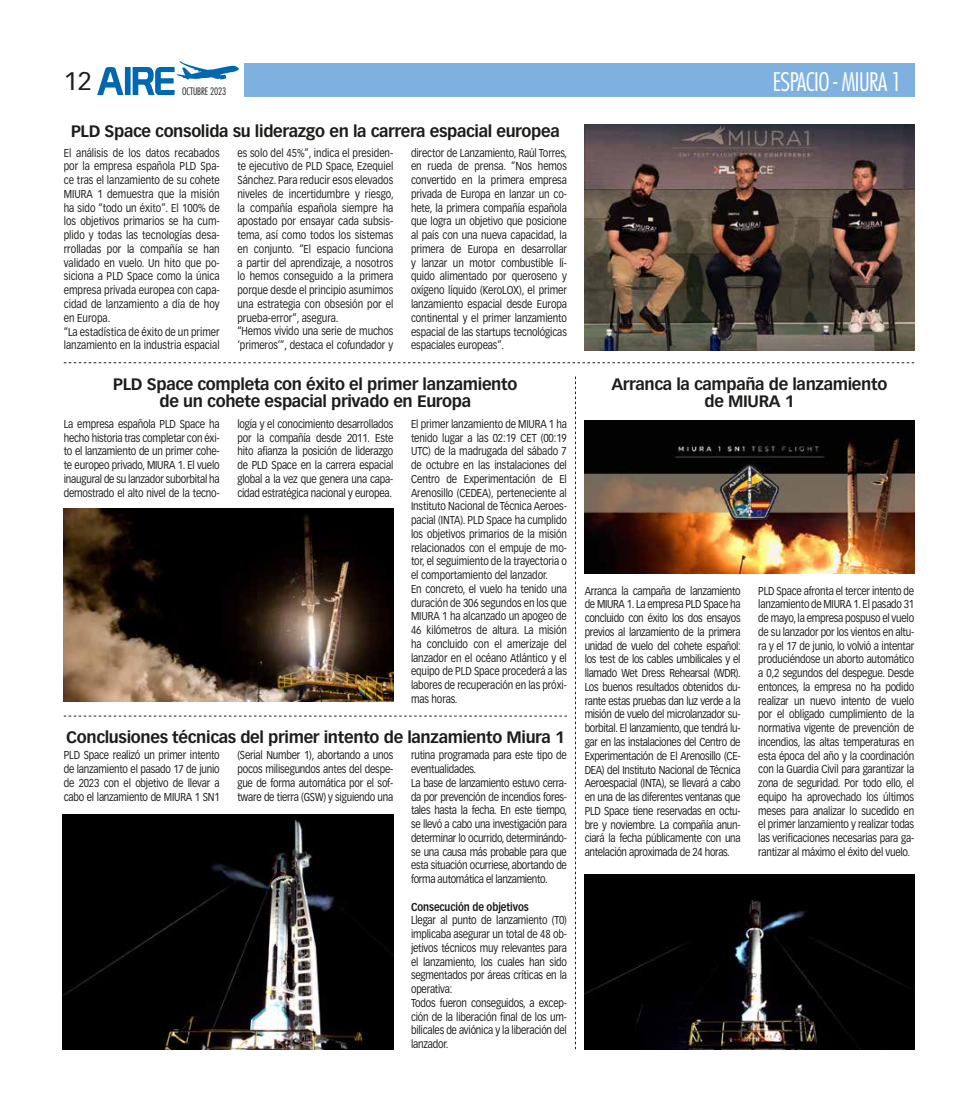
<style>
.page{position:relative;width:978px;height:1120px;background:#fff}
.page>*{position:absolute;margin:0;border:0;box-sizing:border-box;transform-origin:0 0}
.t1{font:300 condensed 25px "Futura Std";letter-spacing:-.025em;color:#fff}
.t2{font:25px "Vectora LT Pro";color:#1d1d1b}
.t3{font:700 16.25px/17.5px "Vectora LT Pro";letter-spacing:-.02em;color:#1d1d1b;text-align:center}
.t4{font:11.25px/13.8px "Vectora LT Pro";letter-spacing:-.01em;color:#1d1d1b;text-align:justify;scale:.85 1}
.t5{font:11.25px/13.8px "Vectora LT Pro";letter-spacing:-.03em;color:#1d1d1b;scale:.85 1}
.t6{font:700 11.25px "Vectora LT Pro";letter-spacing:-.01em;color:#1d1d1b;scale:.85 1}
.t7{font:300 condensed 10px "Futura Std";letter-spacing:-.01em;color:#1d1d1b}
</style>
<div class="page">
<svg style="left:97px;top:61px;width:142px;height:34px"></svg>
<div style="left:244px;top:64px;width:670px;height:33px;background:#7fb1e0"></div>
<img style="left:585px;top:124px;width:329px;height:227px">
<svg style="left:64px;top:362px;width:850px;height:1px"></svg>
<svg style="left:64px;top:716px;width:503px;height:1px"></svg>
<svg style="left:575px;top:376px;width:1px;height:673px"></svg>
<img style="left:64px;top:509px;width:329px;height:192px">
<img style="left:585px;top:874px;width:329px;height:175px">
<img style="left:585px;top:420px;width:329px;height:154px">
<img style="left:63px;top:814px;width:330px;height:235px">
<h1 class="t2" style="left:64px;top:66px;width:29px">12</h1>
<p class="t7" style="left:182px;top:85px;width:46px">OCTUBRE 2023</p>
<h2 class="t3" style="left:71px;top:122px;width:490px">PLD Space consolida su liderazgo en la carrera espacial europea</h2>
<p class="t4" style="left:64px;top:146px;width:185px;text-align:left">El análisis de los datos recabados por la empresa española PLD Spa&shy;ce tras el lanzamiento de su cohete<br>MIURA 1 demuestra que la misión ha sido “todo un éxito”. El 100% de los objetivos primarios se ha cum&shy;plido y todas las tecnologías desa&shy;rrolladas por la compañía se han validado en vuelo. Un hito que po&shy;siciona a PLD Space como la única empresa privada europea con capa&shy;cidad de lanzamiento a día de hoy en Europa.<br>“La estadística de éxito de un primer lanzamiento en la industria espacial</p>
<p class="t4" style="left:237px;top:146px;width:185px;text-align:left">es solo del 45%”, indica el presiden&shy;te ejecutivo de PLD Space, Ezequiel Sánchez. Para reducir esos elevados niveles de incertidumbre y riesgo, la compañía española siempre ha apostado por ensayar cada subsis&shy;tema, así como todos los sistemas en conjunto. “El espacio funciona a partir del aprendizaje, a nosotros lo hemos conseguido a la primera porque desde el principio asumimos una estrategia con obsesión por el prueba-error”, asegura.<br>“Hemos vivido una serie de muchos ‘primeros’”, destaca el cofundador y</p>
<p class="t4" style="left:411px;top:146px;width:185px">director de Lanzamiento, Raúl Torres, en rueda de prensa. “Nos hemos convertido en la primera empresa privada de Europa en lanzar un co&shy;hete, la primera compañía española que logra un objetivo que posicione al país con una nueva capacidad, la primera de Europa en desarrollar y lanzar un motor combustible lí&shy;quido alimentado por queroseno y oxígeno líquido (KeroLOX), el primer lanzamiento espacial desde Europa continental y el primer lanzamiento espacial de las startups tecnológicas espaciales europeas”.</p>
<h2 class="t3" style="left:113px;top:375px;width:406px">PLD Space completa con éxito el primer lanzamiento de un cohete espacial privado en Europa</h2>
<p class="t4" style="left:64px;top:417px;width:185px">La empresa española PLD Space ha hecho historia tras completar con éxi&shy;to el lanzamiento de un primer cohe&shy;te europeo privado, MIURA 1. El vuelo inaugural de su lanzador suborbital ha demostrado el alto nivel de la tecno-</p>
<p class="t4" style="left:237px;top:417px;width:185px">logía y el conocimiento desarrollados por la compañía desde 2011. Este hito afianza la posición de liderazgo de PLD Space en la carrera espacial global a la vez que genera una capa&shy;cidad estratégica nacional y europea.</p>
<p class="t4" style="left:411px;top:417px;width:185px;text-align:left">El primer lanzamiento de MIURA 1 ha tenido lugar a las 02:19 CET (00:19<br>UTC) de la madrugada del sábado 7 de octubre en las instalaciones del Centro de Experimentación de El Arenosillo (CEDEA), perteneciente al Instituto Nacional de Técnica Aeroes&shy;pacial (INTA). PLD Space ha cumplido los objetivos primarios de la misión relacionados con el empuje de mo&shy;tor, el seguimiento de la trayectoria o el comportamiento del lanzador.<br>En concreto, el vuelo ha tenido una duración de 306 segundos en los que MIURA 1 ha alcanzado un apogeo de 46 kilómetros de altura. La misión ha concluido con el amerizaje del lanzador en el océano Atlántico y el equipo de PLD Space procederá a las labores de recuperación en las próxi&shy;mas horas.</p>
<h2 class="t3" style="left:66px;top:728px;width:500px">Conclusiones técnicas del primer intento de lanzamiento Miura 1</h2>
<p class="t4" style="left:64px;top:748px;width:185px">PLD Space realizó un primer intento de lanzamiento el pasado 17 de junio de 2023 con el objetivo de llevar a cabo el lanzamiento de MIURA 1 SN1</p>
<p class="t4" style="left:237px;top:748px;width:185px">(Serial Number 1), abortando a unos pocos milisegundos antes del despe&shy;gue de forma automática por el sof&shy;tware de tierra (GSW) y siguiendo una</p>
<p class="t5" style="left:411px;top:748px;width:185px">rutina programada para este tipo de eventualidades.<br>La base de lanzamiento estuvo cerra&shy;da por prevención de incendios fores&shy;tales hasta la fecha. En este tiempo, se llevó a cabo una investigación para determinar lo ocurrido, determinándo&shy;se una causa más probable para que esta situación ocurriese, abortando de forma automática el lanzamiento.</p>
<p class="t6" style="left:411px;top:900px;width:140px">Consecución de objetivos</p>
<p class="t4" style="left:411px;top:913px;width:185px;text-align:left">Llegar al punto de lanzamiento (T0) implicaba asegurar un total de 48 ob&shy;jetivos técnicos muy relevantes para el lanzamiento, los cuales han sido segmentados por áreas críticas en la operativa:<br>Todos fueron conseguidos, a excep&shy;ción de la liberación fi nal de los um&shy;bilicales de aviónica y la liberación del lanzador.</p>
<h1 class="t1" style="left:773px;top:67px;width:130px">ESPACIO - MIURA 1</h1>
<h2 class="t3" style="left:612px;top:375px;width:277px">Arranca la campaña de lanzamiento de MIURA 1</h2>
<p class="t4" style="left:585px;top:584px;width:185px">Arranca la campaña de lanzamiento de MIURA 1. La empresa PLD Space ha concluido con éxito los dos ensayos previos al lanzamiento de la primera unidad de vuelo del cohete español: los test de los cables umbilicales y el llamado Wet Dress Rehearsal (WDR).<br>Los buenos resultados obtenidos du&shy;rante estas pruebas dan luz verde a la misión de vuelo del microlanzador su&shy;borbital. El lanzamiento, que tendrá lu&shy;gar en las instalaciones del Centro de Experimentación de El Arenosillo (CE-DEA) del Instituto Nacional de Técnica Aeroespacial (INTA), se llevará a cabo en una de las diferentes ventanas que PLD Space tiene reservadas en octu&shy;bre y noviembre. La compañía anun&shy;ciará la fecha públicamente con una antelación aproximada de 24 horas.</p>
<p class="t4" style="left:758px;top:584px;width:185px">PLD Space afronta el tercer intento de lanzamiento de MIURA 1. El pasado 31 de mayo, la empresa pospuso el vuelo de su lanzador por los vientos en altu&shy;ra y el 17 de junio, lo volvió a intentar produciéndose un aborto automático a 0,2 segundos del despegue. Desde entonces, la empresa no ha podido realizar un nuevo intento de vuelo por el obligado cumplimiento de la normativa vigente de prevención de incendios, las altas temperaturas en esta época del año y la coordinación con la Guardia Civil para garantizar la zona de seguridad. Por todo ello, el equipo ha aprovechado los últimos meses para analizar lo sucedido en el primer lanzamiento y realizar todas las verifi caciones necesarias para ga&shy;rantizar al máximo el éxito del vuelo.</p>
</div>
